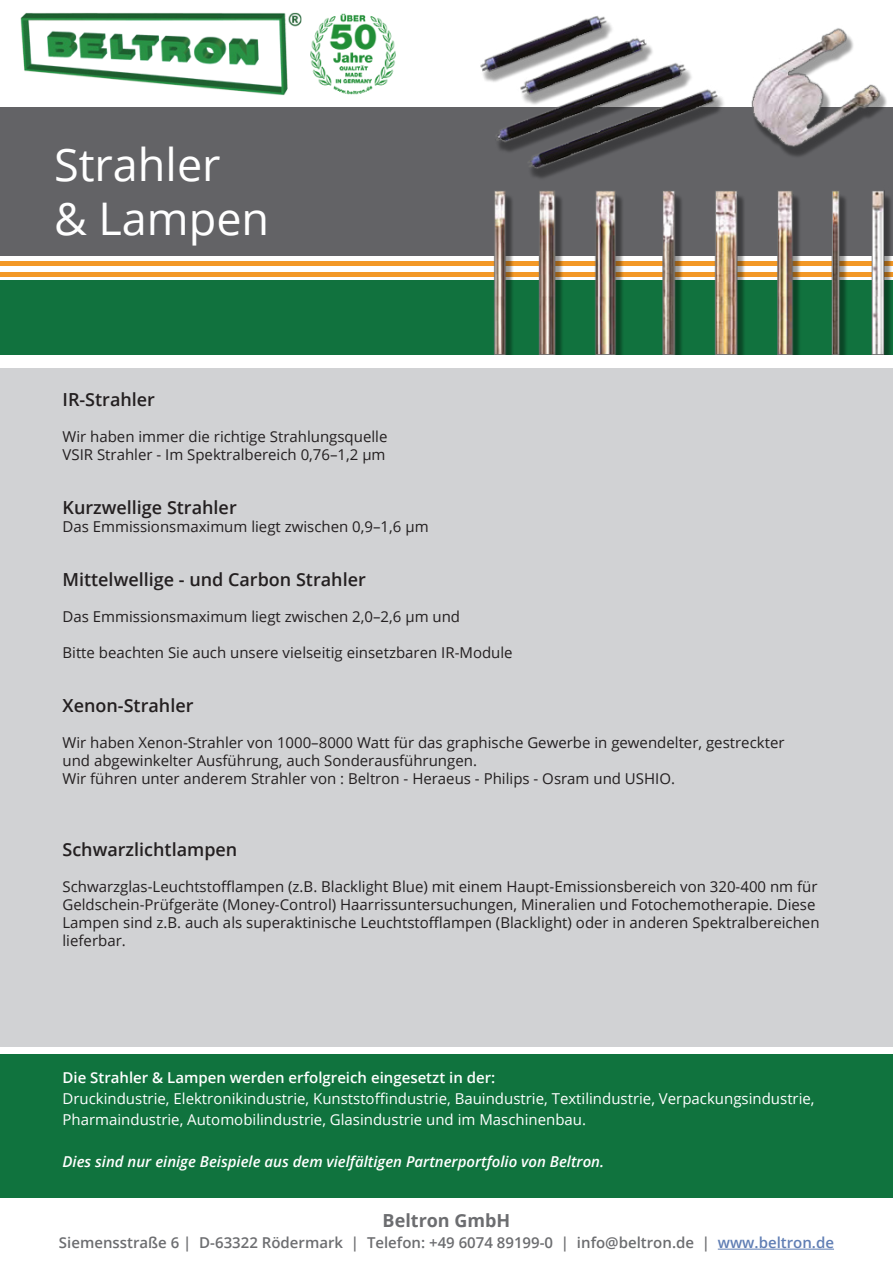
<style>
.page{position:relative;width:893px;height:1263px;background:#fff}
.page>*{position:absolute;margin:0;border:0;box-sizing:border-box;transform-origin:0 0}
.t1{font:45px/54px "Open Sans";color:#fff}
.t2{font:600 18px "Open Sans";color:#231f20}
.t3{font:700 18px "Open Sans";color:#6c6d70}
.t4{font:15px/18px "Open Sans";color:#231f20}
.t5{font:15px/21px "Open Sans";color:#fff}
.t6{font:600 15px "Open Sans";color:#6c6d70}
.t7{font:italic 600 15px "Open Sans";color:#fff}
.t8{font:600 15px "Open Sans";color:#fff}
.s1{color:#607eb4}
</style>
<div class="page">
<hr style="left:718px;top:1249px;width:116px;height:1px;background:#607eb4">
<div style="left:0;top:1054px;width:893px;height:144px;background:#10733e"></div>
<div style="left:0;top:107px;width:893px;height:149px;background:#636366"></div>
<div style="left:0;top:280px;width:893px;height:74px;background:#11723e"></div>
<div style="left:0;top:368px;width:893px;height:679px;background:#d1d2d4"></div>
<img style="left:20px;top:12px;width:375px;height:84px">
<hr style="left:0;top:262px;width:893px;height:4px;background:#f39826">
<hr style="left:0;top:272px;width:893px;height:4px;background:#f39826">
<img style="left:457px;top:16px;width:436px;height:338px">
<p class="t1" style="left:54px;top:137px;width:217px">Strahler<br>&amp; Lampen</p>
<p class="t2" style="left:63px;top:387px;width:94px">IR-Strahler</p>
<p class="t4" style="left:63px;top:427px;width:326px">Wir haben immer die richtige Strahlungsquelle</p>
<p class="t4" style="left:63px;top:445px;width:325px">VSIR Strahler - Im Spektralbereich 0,76–1,2 μm</p>
<p class="t2" style="left:63px;top:495px;width:176px">Kurzwellige Strahler</p>
<p class="t4" style="left:63px;top:517px;width:368px">Das Emmissionsmaximum liegt zwischen 0,9–1,6 μm</p>
<p class="t2" style="left:63px;top:567px;width:305px">Mittelwellige - und Carbon Strahler</p>
<p class="t4" style="left:63px;top:607px;width:399px">Das Emmissionsmaximum liegt zwischen 2,0–2,6 μm und</p>
<p class="t4" style="left:63px;top:643px;width:452px">Bitte beachten Sie auch unsere vielseitig einsetzbaren IR-Module</p>
<p class="t2" style="left:63px;top:693px;width:132px">Xenon-Strahler</p>
<p class="t4" style="left:63px;top:733px;width:723px">Wir haben Xenon-Strahler von 1000–8000 Watt für das graphische Gewerbe in gewendelter, gestreckter</p>
<p class="t4" style="left:63px;top:751px;width:416px">und abgewinkelter Ausführung, auch Sonderausführungen.</p>
<p class="t4" style="left:63px;top:769px;width:614px">Wir führen unter anderem Strahler von : Beltron - Heraeus - Philips - Osram und USHIO.</p>
<p class="t2" style="left:63px;top:837px;width:176px">Schwarzlichtlampen</p>
<p class="t4" style="left:63px;top:877px;width:758px">Schwarzglas-Leuchtstofflampen (z.B. Blacklight Blue) mit einem Haupt-Emissionsbereich von 320-400 nm für Geldschein-Prüfgeräte (Money-Control) Haarrissuntersuchungen, Mineralien und Fotochemotherapie. Diese Lampen sind z.B. auch als superaktinische Leuchtstofflampen (Blacklight) oder in anderen Spektralbereichen lieferbar.</p>
<p class="t8" style="left:63px;top:1067px;width:434px">Die Strahler &amp; Lampen werden erfolgreich eingesetzt in der:</p>
<p class="t5" style="left:63px;top:1088px;width:754px">Druckindustrie, Elektronikindustrie, Kunststoffindustrie, Bauindustrie, Textilindustrie, Verpackungsindustrie,<br>Pharmaindustrie, Automobilindustrie, Glasindustrie und im Maschinenbau.</p>
<p class="t7" style="left:63px;top:1151px;width:543px">Dies sind nur einige Beispiele aus dem vielfältigen Partnerportfolio von Beltron.</p>
<p class="t3" style="left:383px;top:1208px;width:129px">Beltron GmbH</p>
<p class="t6" style="left:59px;top:1232px;width:777px">Siemensstraße 6 | D-63322 Rödermark | Telefon: +49 6074 89199-0 | info@beltron.de | <span class="s1">www.beltron.de</span></p>
</div>
